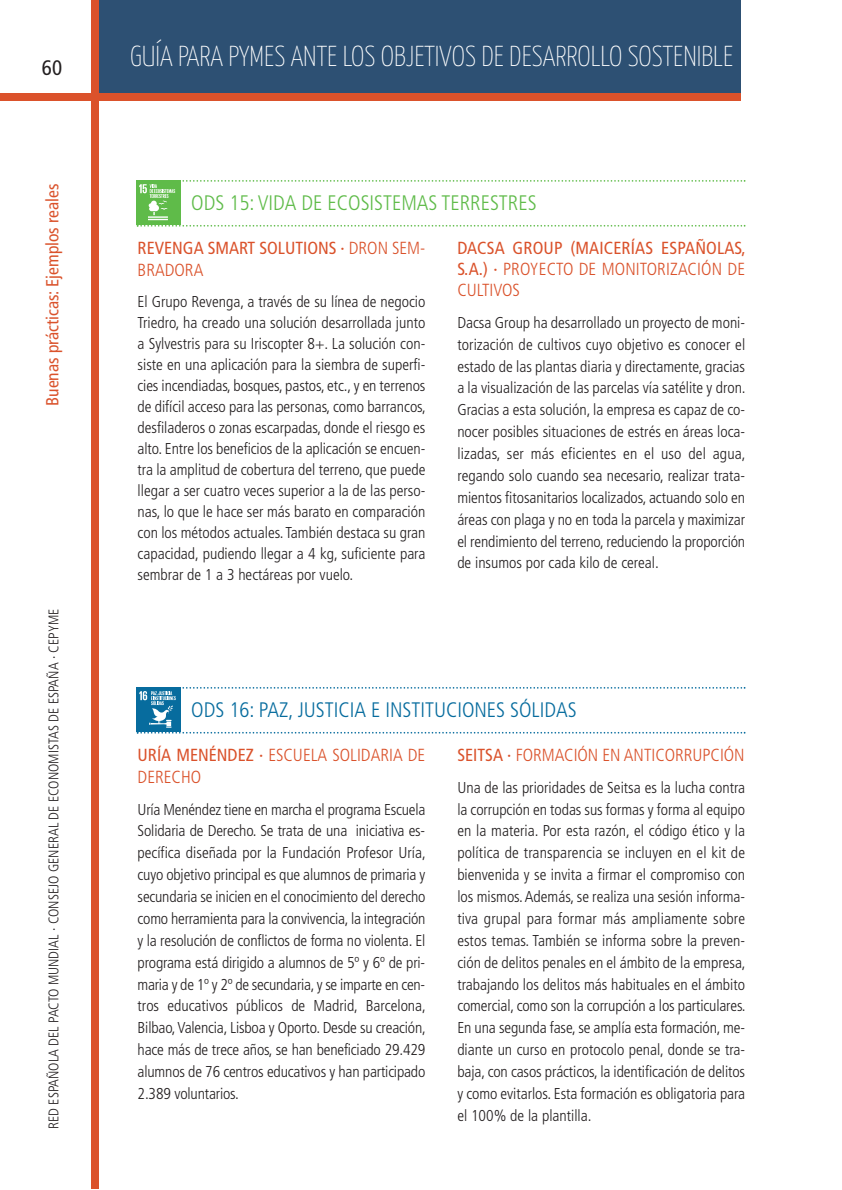
<style>
.page{position:relative;width:842px;height:1190px;background:#fff}
.page>*{position:absolute;margin:0;border:0;box-sizing:border-box;transform-origin:0 0}
.t1{font:100 28.88px "Yanone Kaffeesatz";color:#fff}
.t2{font:300 condensed 21px "Frutiger";color:#076c9e}
.t3{font:300 condensed 21px "Frutiger";color:#5fbb49}
.t4{font:condensed 21px "Frutiger";color:#231f20}
.t5{font:condensed 17.5px/21px "Frutiger";color:#da522b}
.t6{font:300 condensed 17.5px/21.9px "Frutiger";color:#da522b}
.t7{font:300 condensed 15.75px/21.9px "Frutiger";letter-spacing:-.005em;color:#231f20;text-align:justify}
.t8{font:300 condensed 14px "Frutiger";color:#231f20}
.s1{font-weight:300}
.s2{font-weight:400}
</style>
<div class="page">
<div style="left:99px;top:0;width:642px;height:96px;background:#2d5073"></div>
<div style="left:0;top:93px;width:741px;height:7px;background:#db522b"></div>
<div style="left:92px;top:0;width:7px;height:1188px;background:#db522b"></div>
<div style="left:136px;top:180px;width:44px;height:45px;background:#5fbb49"></div>
<svg style="left:137px;top:180px;width:608px;height:47px"></svg>
<div style="left:136px;top:687px;width:44px;height:45px;background:#076c9e"></div>
<svg style="left:137px;top:687px;width:608px;height:47px"></svg>
<h2 class="t4" style="left:42px;top:59px;width:22px">60</h2>
<p class="t5" style="left:43px;top:406px;width:223px;rotate:-90deg">Buenas prácticas: Ejemplos reales</p>
<p class="t8" style="left:48px;top:1129px;width:522px;rotate:-90deg">RED ESPAÑOLA DEL PACTO MUNDIAL · CONSEJO GENERAL DE ECONOMISTAS DE ESPAÑA · CEPYME</p>
<h1 class="t1" style="left:130px;top:45px;width:604px">GUÍA PARA PYMES ANTE LOS OBJETIVOS DE DESARROLLO SOSTENIBLE</h1>
<h2 class="t3" style="left:191px;top:195px;width:347px">ODS 15: VIDA DE ECOSISTEMAS TERRESTRES</h2>
<p class="t5" style="left:138px;top:238px;width:289px;line-height:21.9px">REVENGA SMART SOLUTIONS · <span class="s1">DRON SEM-<br>BRADORA</span></p>
<p class="t7" style="left:138px;top:292px;width:290px;line-height:21px">El Grupo Revenga, a través de su línea de negocio Triedro, ha creado una solución desarrollada junto a Sylvestris para su Iriscopter 8+. La solución con&shy;siste en una aplicación para la siembra de superfi&shy;cies incendiadas, bosques, pastos, etc., y en terrenos de difícil acceso para las personas, como barrancos, desfiladeros o zonas escarpadas, donde el riesgo es alto. Entre los beneficios de la aplicación se encuen&shy;tra la amplitud de cobertura del terreno, que puede llegar a ser cuatro veces superior a la de las perso&shy;nas, lo que le hace ser más barato en comparación con los métodos actuales. También destaca su gran capacidad, pudiendo llegar a 4 kg, suficiente para sembrar de 1 a 3 hectáreas por vuelo.</p>
<p class="t5" style="left:457px;top:239px;width:290px;text-align:justify">DACSA GROUP (MAICERÍAS ESPAÑOLAS, S.A.) · <span class="s1">PROYECTO DE MONITORIZACIÓN DE CULTIVOS</span></p>
<p class="t7" style="left:457px;top:313px;width:290px">Dacsa Group ha desarrollado un proyecto de moni&shy;torización de cultivos cuyo objetivo es conocer el estado de las plantas diaria y directamente, gracias a la visualización de las parcelas vía satélite y dron.<br>Gracias a esta solución, la empresa es capaz de co&shy;nocer posibles situaciones de estrés en áreas loca&shy;lizadas, ser más eficientes en el uso del agua, regando solo cuando sea necesario, realizar trata&shy;mientos fitosanitarios localizados, actuando solo en áreas con plaga y no en toda la parcela y maximizar el rendimiento del terreno, reduciendo la proporción de insumos por cada kilo de cereal.</p>
<h2 class="t2" style="left:191px;top:702px;width:387px">ODS 16: PAZ, JUSTICIA E INSTITUCIONES SÓLIDAS</h2>
<p class="t6" style="left:138px;top:745px;width:289px"><span class="s2">URÍA MENÉNDEZ ·</span> ESCUELA SOLIDARIA DE<br>DERECHO</p>
<p class="t7" style="left:138px;top:799px;width:290px">Uría Menéndez tiene en marcha el programa Escuela Solidaria de Derecho. Se trata de una iniciativa es&shy;pecífica diseñada por la Fundación Profesor Uría, cuyo objetivo principal es que alumnos de primaria y secundaria se inicien en el conocimiento del derecho como herramienta para la convivencia, la integración y la resolución de conflictos de forma no violenta. El programa está dirigido a alumnos de 5º y 6º de pri&shy;maria y de 1º y 2º de secundaria, y se imparte en cen&shy;tros educativos públicos de Madrid, Barcelona, Bilbao, Valencia, Lisboa y Oporto. Desde su creación, hace más de trece años, se han beneficiado 29.429 alumnos de 76 centros educativos y han participado 2.389 voluntarios.</p>
<p class="t6" style="left:457px;top:745px;width:289px"><span class="s2">SEITSA ·</span> FORMACIÓN EN ANTICORRUPCIÓN</p>
<p class="t7" style="left:457px;top:778px;width:290px">Una de las prioridades de Seitsa es la lucha contra la corrupción en todas sus formas y forma al equipo en la materia. Por esta razón, el código ético y la política de transparencia se incluyen en el kit de bienvenida y se invita a firmar el compromiso con los mismos. Además, se realiza una sesión informa&shy;tiva grupal para formar más ampliamente sobre estos temas. También se informa sobre la preven&shy;ción de delitos penales en el ámbito de la empresa, trabajando los delitos más habituales en el ámbito comercial, como son la corrupción a los particulares.<br>En una segunda fase, se amplía esta formación, me&shy;diante un curso en protocolo penal, donde se tra&shy;baja, con casos prácticos, la identificación de delitos y como evitarlos. Esta formación es obligatoria para el 100% de la plantilla.</p>
</div>
